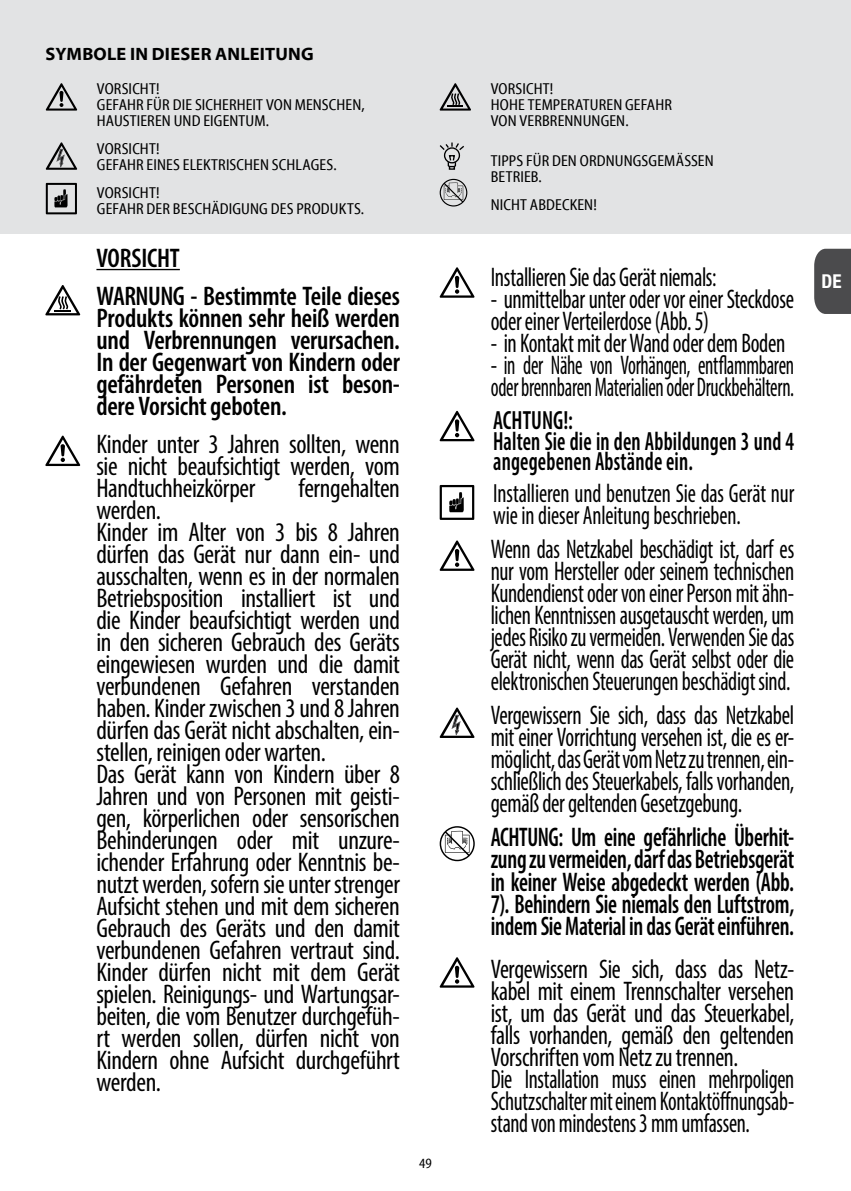
<style>
.page{position:relative;width:851px;height:1191px;background:#fff}
.page>*{position:absolute;margin:0;border:0;box-sizing:border-box;transform-origin:0 0}
.t1{font:condensed 27px/22px "Myriad Pro";letter-spacing:-.015em;color:#000;text-align:justify}
.t2{font:condensed 27px/22px "Myriad Pro";letter-spacing:-.015em;color:#000;scale:.85 1}
.t3{font:condensed 27px/22px "Myriad Pro";letter-spacing:-.015em;color:#000;scale:.91 1}
.t4{font:condensed 27px/22px "Myriad Pro";letter-spacing:-.015em;color:#000;text-align:justify;scale:.84 1}
.t5{font:600 condensed 27px/22px "Myriad Pro";letter-spacing:-.01em;color:#000;text-align:justify;scale:.84 1}
.t6{font:600 condensed 27px/22px "Myriad Pro";letter-spacing:-.01em;color:#000;text-align:justify}
.t7{font:condensed 26.4px/22px "Myriad Pro";letter-spacing:-.005em;color:#000;scale:.85 1}
.t8{font:600 condensed 26.4px/20.8px "Myriad Pro";letter-spacing:.01em;color:#000;scale:.85 1}
.t9{font:700 condensed 19.2px "Helvetica Neue LT Std";color:#fff}
.t10{font:700 18px "Myriad Web Pro";letter-spacing:.015em;color:#000}
.t11{font:condensed 16px/16px "Myriad Web Pro";letter-spacing:.01em;color:#000}
.t12{font:condensed 14px "Myriad Web Pro";color:#000}
</style>
<div class="page">
<div style="left:0;top:0;width:850px;height:234px;background:#e2e3e4"></div>
<div style="left:814px;top:249px;width:36px;height:65px;background:#4b4b4d"></div>
<svg style="left:45px;top:435px;width:35px;height:31px"></svg>
<svg style="left:439px;top:540px;width:35px;height:31px"></svg>
<svg style="left:439px;top:267px;width:35px;height:31px"></svg>
<svg style="left:45px;top:285px;width:35px;height:30px"></svg>
<svg style="left:439px;top:826px;width:35px;height:35px"></svg>
<svg style="left:439px;top:707px;width:35px;height:31px"></svg>
<hr style="left:96px;top:269px;width:84px;height:1px;background:#000">
<svg style="left:439px;top:142px;width:25px;height:28px"></svg>
<svg style="left:46px;top:83px;width:31px;height:28px"></svg>
<svg style="left:46px;top:142px;width:31px;height:28px"></svg>
<svg style="left:46px;top:183px;width:31px;height:31px"></svg>
<svg style="left:439px;top:83px;width:32px;height:28px"></svg>
<svg style="left:439px;top:179px;width:28px;height:27px"></svg>
<svg style="left:439px;top:411px;width:35px;height:30px"></svg>
<svg style="left:439px;top:485px;width:35px;height:35px"></svg>
<svg style="left:439px;top:957px;width:35px;height:30px"></svg>
<p class="t10" style="left:45px;top:44px;width:270px">SYMBOLE IN DIESER ANLEITUNG</p>
<p class="t11" style="left:97px;top:81px;width:269px">VORSICHT!<br>GEFAHR FÜR DIE SICHERHEIT VON MENSCHEN,<br>HAUSTIEREN UND EIGENTUM.</p>
<p class="t11" style="left:97px;top:141px;width:241px">VORSICHT!<br>GEFAHR EINES ELEKTRISCHEN SCHLAGES.</p>
<p class="t11" style="left:97px;top:185px;width:269px">VORSICHT!<br>GEFAHR DER BESCHÄDIGUNG DES PRODUKTS.</p>
<p class="t6" style="left:96px;top:246px;width:85px">VORSICHT</p>
<p class="t6" style="left:96px;top:285px;width:305px">WARNUNG - Bestimmte Teile dieses Produkts können sehr heiß werden und Verbrennungen verursachen.<br>In der Gegenwart von Kindern oder gefährdeten Personen ist beson&shy;dere Vorsicht geboten.</p>
<p class="t1" style="left:96px;top:432px;width:305px">Kinder unter 3 Jahren sollten, wenn sie nicht beaufsichtigt werden, vom Handtuchheizkörper</p>
<p class="t1" style="left:298px;top:476px;width:103px">ferngehalten</p>
<p class="t1" style="left:96px;top:498px;width:305px;text-align:left">werden.<br>Kinder im Alter von 3 bis 8 Jahren dürfen das Gerät nur dann ein- und ausschalten, wenn es in der normalen Betriebsposition installiert ist und die Kinder beaufsichtigt werden und in den sicheren Gebrauch des Geräts eingewiesen wurden und die damit verbundenen Gefahren verstanden haben. Kinder zwischen 3 und 8 Jahren dürfen das Gerät nicht abschalten, ein&shy;stellen, reinigen oder warten.<br>Das Gerät kann von Kindern über 8<br>Jahren und von Personen mit geisti&shy;gen, körperlichen oder sensorischen Behinderungen oder mit unzure&shy;ichender Erfahrung oder Kenntnis be&shy;nutzt werden, sofern sie unter strenger Aufsicht stehen und mit dem sicheren Gebrauch des Geräts und den damit verbundenen Gefahren vertraut sind.<br>Kinder dürfen nicht mit dem Gerät spielen. Reinigungs- und Wartungsar&shy;beiten, die vom Benutzer durchgefüh&shy;rt werden sollen, dürfen nicht von Kindern ohne Aufsicht durchgeführt werden.</p>
<p class="t12" style="left:419px;top:1156px;width:14px">49</p>
<p class="t11" style="left:490px;top:81px;width:183px">VORSICHT!<br>HOHE TEMPERATUREN GEFAHR<br>VON VERBRENNUNGEN.</p>
<p class="t11" style="left:490px;top:153px;width:224px">TIPPS FÜR DEN ORDNUNGSGEMÄSSEN<br>BETRIEB.</p>
<p class="t11" style="left:490px;top:197px;width:108px">NICHT ABDECKEN!</p>
<p class="t2" style="left:490px;top:266px;width:267px">Installieren Sie das Gerät niemals:</p>
<p class="t2" style="left:490px;top:288px;width:358px">- unmittelbar unter oder vor einer Steckdose oder einer Verteilerdose (Abb. 5)</p>
<p class="t2" style="left:490px;top:332px;width:348px">- in Kontakt mit der Wand oder dem Boden</p>
<p class="t2" style="left:490px;top:354px;width:358px">- in der Nähe von Vorhängen, entflammbaren oder brennbaren Materialien oder Druckbehältern.</p>
<p class="t8" style="left:493px;top:409px;width:355px">ACHTUNG!:<br>Halten Sie die in den Abbildungen 3 und 4 angegebenen Abstände ein.</p>
<p class="t7" style="left:493px;top:482px;width:356px">Installieren und benutzen Sie das Gerät nur wie in dieser Anleitung beschrieben.</p>
<p class="t4" style="left:490px;top:538px;width:363px">Wenn das Netzkabel beschädigt ist, darf es nur vom Hersteller oder seinem technischen Kundendienst oder von einer Person mit ähn&shy;lichen Kenntnissen ausgetauscht werden, um jedes Risiko zu vermeiden. Verwenden Sie das Gerät nicht, wenn das Gerät selbst oder die elektronischen Steuerungen beschädigt sind.</p>
<p class="t2" style="left:490px;top:704px;width:358px;text-align:justify">Vergewissern Sie sich, dass das Netzkabel mit einer Vorrichtung versehen ist, die es er&shy;möglicht, das Gerät vom Netz zu trennen, ein&shy;schließlich des Steuerkabels, falls vorhanden, gemäß der geltenden Gesetzgebung.</p>
<p class="t5" style="left:490px;top:826px;width:363px">ACHTUNG: Um eine gefährliche Überhit&shy;zung zu vermeiden, darf das Betriebsgerät in keiner Weise abgedeckt werden (Abb.<br>7). Behindern Sie niemals den Luftstrom, indem Sie Material in das Gerät einführen.</p>
<p class="t3" style="left:490px;top:957px;width:335px">Vergewissern Sie sich, dass das Netz&shy;kabel mit einem Trennschalter versehen ist, um das Gerät und das Steuerkabel, falls vorhanden, gemäß den geltenden Vorschriften vom Netz zu trennen.<br>Die Installation muss einen mehrpoligen Schutzschalter mit einem Kontaktöffnungsab&shy;stand von mindestens 3 mm umfassen.</p>
<p class="t9" style="left:821px;top:270px;width:22px">DE</p>
</div>
